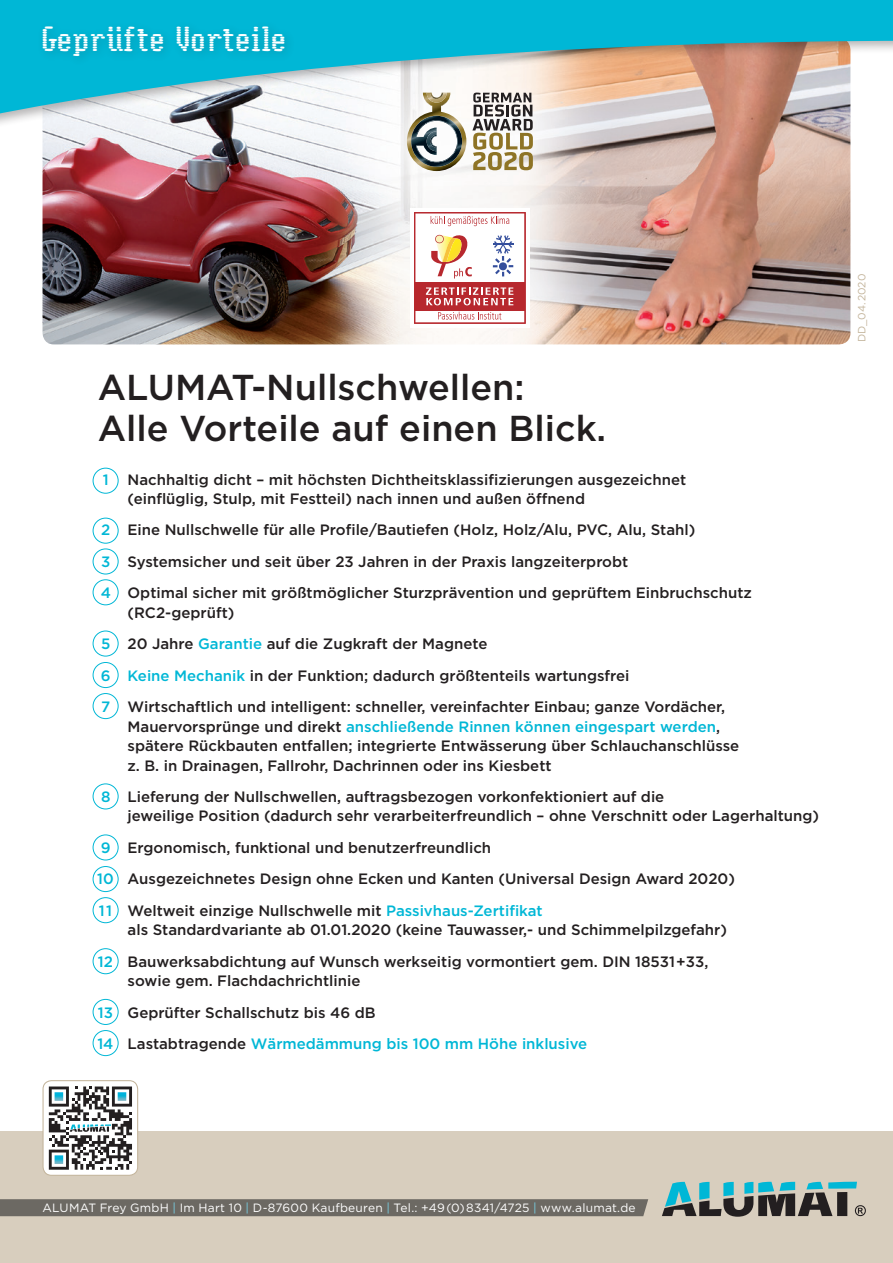
<style>
.page{position:relative;width:893px;height:1263px;background:#fff}
.page>*{position:absolute;margin:0;border:0;box-sizing:border-box;transform-origin:0 0}
.t1{font:500 36px/40.5px "Gotham";color:#231f20}
.t2{font:36px "Cool Wool LL";color:#fff}
.t3{font:500 15px/31.3px "Gotham";color:#231f20}
.t4{font:12px "Gotham";letter-spacing:.02em;color:#fff}
.t5{font:10.5px "Gotham";color:#c3b49b}
.s1{color:#00b7d6}
.s2{color:#78d0e4}
</style>
<div class="page">
<img style="left:43px;top:142px;width:807px;height:202px">
<div style="left:0;top:1131px;width:893px;height:132px;background:#d8cebe"></div>
<div style="left:0;top:1199px;width:648px;height:17px;background:#6c6963"></div>
<svg style="left:662px;top:1182px;width:204px;height:35px"></svg>
<div style="left:0;top:0;width:893px;height:142px;background:#231f20;opacity:.33"></div>
<svg style="left:0;top:0;width:893px;height:129px"></svg>
<div style="left:37px;top:20px;width:259px;height:47px;background:#00b3d1"></div>
<div style="left:410px;top:208px;width:119px;height:119px;background:#fff"></div>
<svg style="left:414px;top:212px;width:112px;height:112px"></svg>
<div style="left:393px;top:79px;width:153px;height:106px;background:#fff;opacity:.4"></div>
<img style="left:407px;top:93px;width:59px;height:78px">
<svg style="left:427px;top:93px;width:20px;height:10px"></svg>
<svg style="left:411px;top:116px;width:51px;height:51px"></svg>
<svg style="left:472px;top:93px;width:61px;height:77px"></svg>
<div style="left:43px;top:1081px;width:95px;height:94px;background:#fff;border-radius:9px"></div>
<svg style="left:49px;top:1086px;width:83px;height:84px"></svg>
<div style="left:43px;top:1080px;width:95px;height:96px;border:1px solid #c3b49b;border-radius:9px"></div>
<div style="left:93px;top:468px;width:26px;height:26px;border:1px solid #00b7d6;border-radius:50%"></div>
<div style="left:93px;top:518px;width:26px;height:26px;border:1px solid #00b7d6;border-radius:50%"></div>
<div style="left:93px;top:549px;width:26px;height:25px;border:1px solid #00b7d6;border-radius:50%"></div>
<div style="left:93px;top:579px;width:26px;height:26px;border:1px solid #00b7d6;border-radius:50%"></div>
<div style="left:93px;top:631px;width:26px;height:25px;border:1px solid #00b7d6;border-radius:50%"></div>
<div style="left:93px;top:662px;width:26px;height:26px;border:1px solid #00b7d6;border-radius:50%"></div>
<div style="left:93px;top:693px;width:26px;height:26px;border:1px solid #00b7d6;border-radius:50%"></div>
<div style="left:93px;top:783px;width:26px;height:26px;border:1px solid #00b7d6;border-radius:50%"></div>
<div style="left:93px;top:834px;width:26px;height:26px;border:1px solid #00b7d6;border-radius:50%"></div>
<div style="left:93px;top:866px;width:26px;height:26px;border:1px solid #00b7d6;border-radius:50%"></div>
<div style="left:93px;top:897px;width:26px;height:26px;border:1px solid #00b7d6;border-radius:50%"></div>
<div style="left:93px;top:948px;width:26px;height:26px;border:1px solid #00b7d6;border-radius:50%"></div>
<div style="left:93px;top:999px;width:26px;height:26px;border:1px solid #00b7d6;border-radius:50%"></div>
<div style="left:93px;top:1030px;width:26px;height:26px;border:1px solid #00b7d6;border-radius:50%"></div>
<h1 class="t2" style="left:43px;top:14px;width:246px">Geprüfte Vorteile</h1>
<h1 class="t1" style="left:98px;top:366px;width:510px">ALUMAT-Nullschwellen:<br>Alle Vorteile auf einen Blick.</h1>
<p class="t3" style="left:128px;top:469px;width:560px;line-height:19.5px;text-indent:-25px"><span class="s1">1</span> Nachhaltig dicht – mit höchsten Dichtheitsklassifizierungen ausgezeichnet (einflüglig, Stulp, mit Festteil) nach innen und außen öffnend</p>
<p class="t3" style="left:101px;top:514px;width:653px"><span class="s1">2</span> Eine Nullschwelle für alle Profile/Bautiefen (Holz, Holz/Alu, PVC, Alu, Stahl)<br><span class="s1">3</span> Systemsicher und seit über 23 Jahren in der Praxis langzeiterprobt<br><span class="s1">4</span> Optimal sicher mit größtmöglicher Sturzprävention und geprüftem Einbruchschutz</p>
<p class="t3" style="left:101px;top:596px;width:626px;text-indent:27px">(RC2-geprüft)<br><span class="s1">5</span> 20 Jahre <span class="s1">Garantie</span> auf die Zugkraft der Magnete<br><span class="s1">6 Keine Mechanik</span> in der Funktion; dadurch größtenteils wartungsfrei<br><span class="s1">7</span> Wirtschaftlich und intelligent: schneller, vereinfachter Einbau; ganze Vordächer,</p>
<p class="t3" style="left:128px;top:716px;width:613px;line-height:19.5px">Mauervorsprünge und direkt <span class="s1">anschließende Rinnen können eingespart werden</span>, spätere Rückbauten entfallen; integrierte Entwässerung über Schlauchanschlüsse z. B. in Drainagen, Fallrohr, Dachrinnen oder ins Kiesbett</p>
<p class="t3" style="left:128px;top:786px;width:693px;line-height:19.5px;text-indent:-26px"><span class="s1">8</span> Lieferung der Nullschwellen, auftragsbezogen vorkonfektioniert auf die<br>jeweilige Position (dadurch sehr verarbeiterfreundlich – ohne Verschnitt oder Lagerhaltung)</p>
<p class="t3" style="left:97px;top:831px;width:639px"><span class="s1">9</span> Ergonomisch, funktional und benutzerfreundlich<br><span class="s1">10</span> Ausgezeichnetes Design ohne Ecken und Kanten (Universal Design Award 2020)<br><span class="s1">11</span> Weltweit einzige Nullschwelle mit <span class="s1">Passivhaus-Zertifikat</span></p>
<p class="t3" style="left:98px;top:914px;width:631px;text-indent:30px">als Standardvariante ab 01.01.2020 (keine Tauwasser,- und Schimmelpilzgefahr)<br><span class="s1">12</span> Bauwerksabdichtung auf Wunsch werkseitig vormontiert gem. DIN 18531+33,</p>
<p class="t3" style="left:97px;top:965px;width:491px;text-indent:30px">sowie gem. Flachdachrichtlinie<br><span class="s1">13</span> Geprüfter Schallschutz bis 46 dB<br><span class="s1">14</span> Lastabtragende <span class="s1">Wärmedämmung bis 100 mm Höhe inklusive</span></p>
<p class="t5" style="left:856px;top:342px;width:70px;rotate:-90deg">DD_04.2020</p>
<p class="t4" style="left:43px;top:1201px;width:595px">ALUMAT Frey GmbH <span class="s2">|</span> Im Hart 10 <span class="s2">|</span> D-87600 Kaufbeuren <span class="s2">|</span> Tel.: +49(0)8341/4725 <span class="s2">|</span> www.alumat.de</p>
</div>
